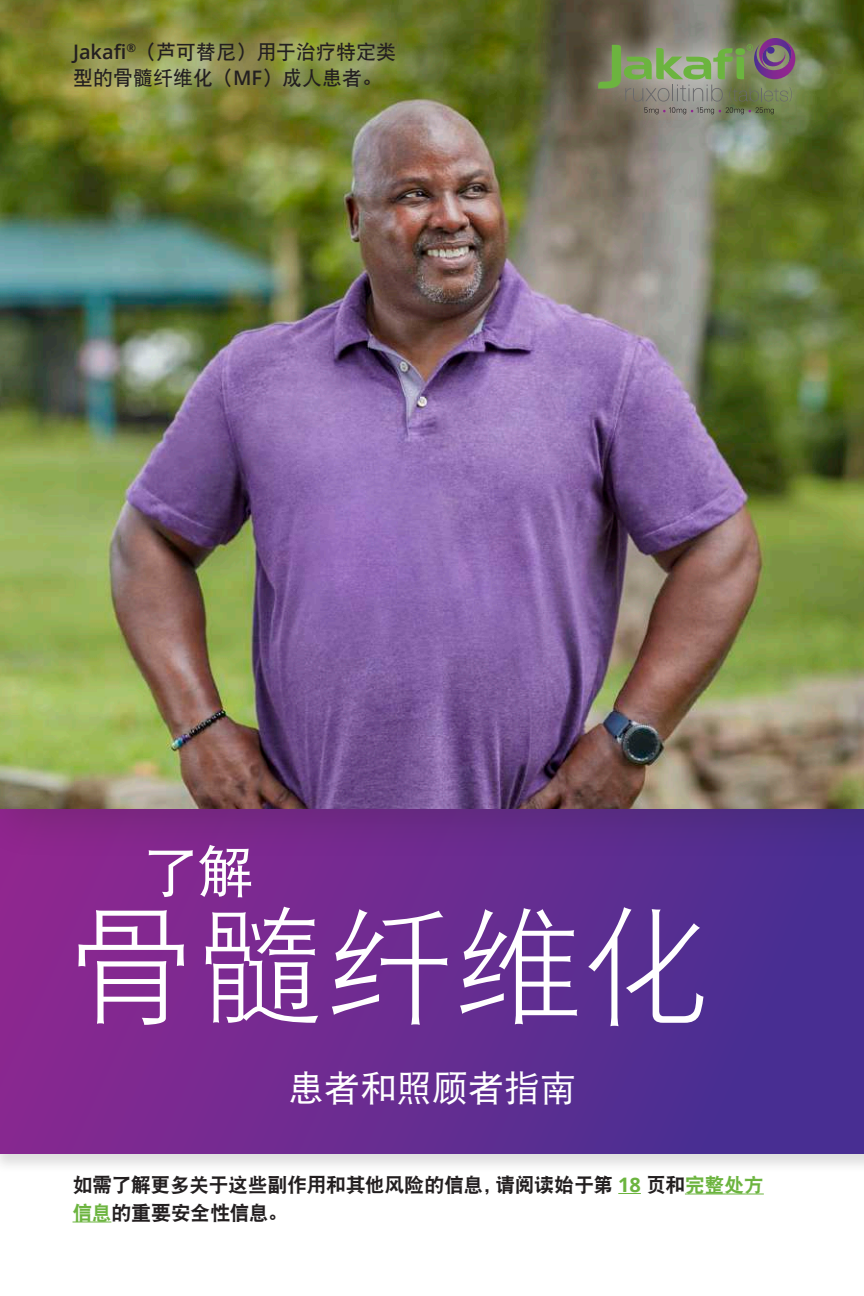
<style>
.page{position:relative;width:864px;height:1296px;background:#fff}
.page>*{position:absolute;margin:0;border:0;box-sizing:border-box;transform-origin:0 0}
.t1{font:128.8px "DFP Hei W3";color:#fff}
.t2{font:56px "DFP Hei W5";color:#fff}
.t3{font:36px "DFP Hei W5";color:#fff}
.t4{font:20px/28px "DFP Hei W9";letter-spacing:-.02em;color:#231f20}
.t5{font:20px/26px "DFP Hei W7";color:#231f20}
.s1{font-family:"Open Sans";font-weight:600}
.s2{font-family:"Open Sans";font-weight:700;color:#6cb43f}
.s3{color:#6cb43f}
</style>
<div class="page">
<div style="left:0;top:683px;width:864px;height:490px;background:#231f20;opacity:.15"></div>
<div style="left:0;top:685px;width:864px;height:468px;background:linear-gradient(to right,#8d2890,#433092)"></div>
<svg style="left:618px;top:1193px;width:23px;height:1px"></svg>
<hr style="left:685px;top:1193px;width:79px;height:1px;background:#6cb43f">
<hr style="left:73px;top:1221px;width:38px;height:1px;background:#6cb43f">
<div style="left:0;top:0;width:864px;height:862px;background:#231f20;opacity:.2"></div>
<img style="left:0;top:0;width:864px;height:808px">
<svg style="left:572px;top:11px;width:251px;height:130px;background:#6d7053"></svg>
<svg style="left:598px;top:38px;width:197px;height:76px;background:#80886b"></svg>
<svg style="left:41px;top:9px;width:384px;height:110px;background:#848a3f"></svg>
<p class="t5" style="left:73px;top:38px;width:325px"><span class="s1">Jakafi</span><sup>®</sup>（芦可替尼）用于治疗特定类型的骨髓纤维化（<span class="s1">MF</span>）成人患者。</p>
<h2 class="t2" style="left:143px;top:841px;width:113px">了解</h2>
<h1 class="t1" style="left:68px;top:897px;width:645px">骨髓纤维化</h1>
<h3 class="t3" style="left:288px;top:1068px;width:289px">患者和照顾者指南</h3>
<p class="t4" style="left:73px;top:1171px;width:693px">如需了解更多关于这些副作用和其他风险的信息，请阅读始于第 <span class="s2">18</span> 页和<span class="s3">完整处方信息</span>的重要安全性信息。</p>
</div>
